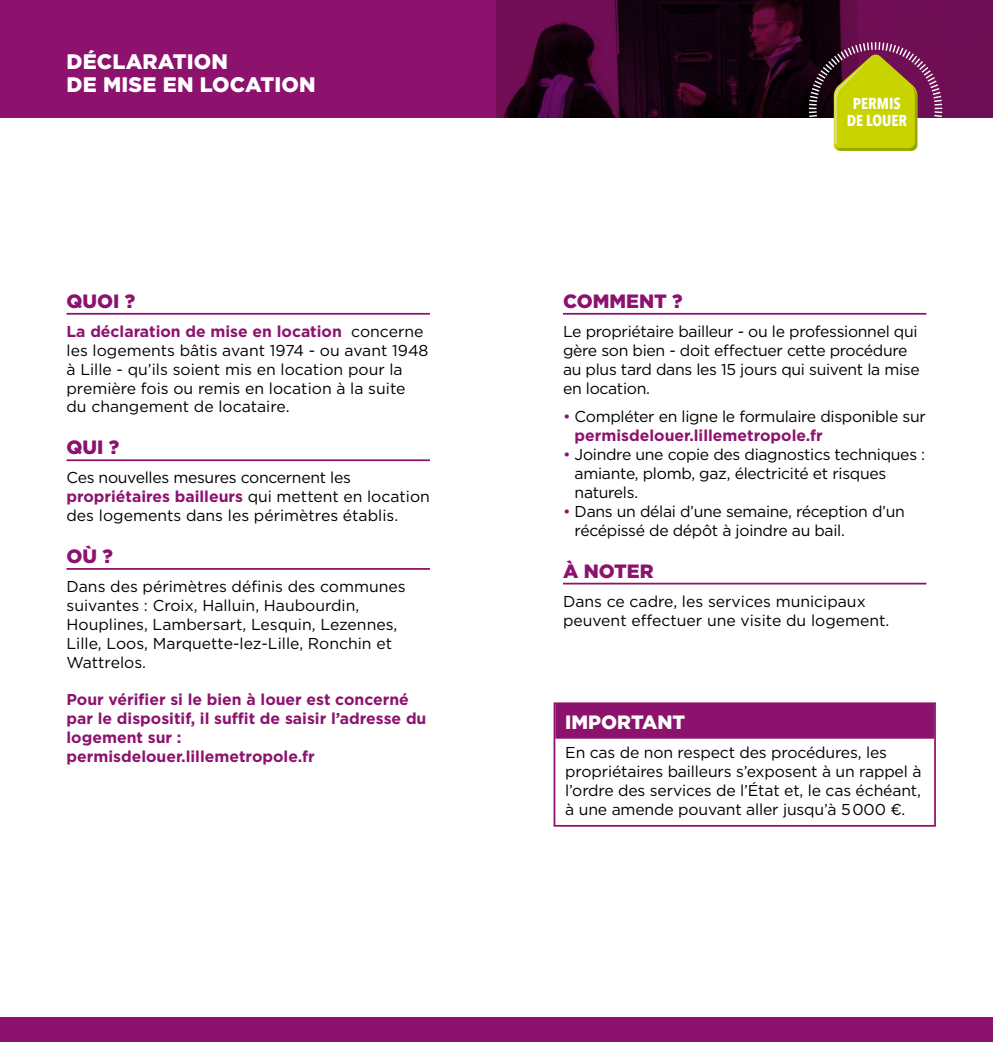
<style>
.page{position:relative;width:993px;height:1042px;background:#fff}
.page>*{position:absolute;margin:0;border:0;box-sizing:border-box;transform-origin:0 0}
.t1{font:900 21px/22.8px "Gotham";letter-spacing:.01em;color:#fff}
.t2{font:900 19.25px "Gotham";color:#8c126e}
.t3{font:900 19.25px "Gotham";color:#fff}
.t4{font:15.75px/18.9px "Gotham";letter-spacing:-.01em;color:#000}
.t5{font:700 15.75px/18.9px "Gotham";color:#8c126e}
.t6{font:700 15.75px/16.4px "Avenir Next Condensed";color:#fff;text-align:center}
.s1{font-weight:700;color:#8c126e}
.s2{color:#8c126e}
</style>
<div class="page">
<hr style="left:563px;top:313px;width:363px;height:2px;background:#8c126e">
<hr style="left:563px;top:583px;width:363px;height:1px;background:#8c126e">
<hr style="left:66px;top:313px;width:364px;height:2px;background:#8c126e">
<hr style="left:66px;top:459px;width:364px;height:2px;background:#8c126e">
<hr style="left:66px;top:568px;width:364px;height:2px;background:#8c126e">
<div style="left:0;top:1017px;width:992px;height:25px;background:#8c126e"></div>
<svg style="left:0;top:0;width:992px;height:118px;background:#660d4f"></svg>
<svg style="left:807px;top:41px;width:136px;height:110px;background:#9d883f"></svg>
<div style="left:555px;top:704px;width:378px;height:35px;background:#8c126e"></div>
<div style="left:553px;top:702px;width:382px;height:124px;border:2px solid #8c126e"></div>
<h1 class="t1" style="left:66px;top:50px;width:250px">DÉCLARATION<br>DE MISE EN LOCATION</h1>
<p class="t2" style="left:66px;top:288px;width:70px">QUOI ?</p>
<p class="t4" style="left:66px;top:321px;width:363px"><span class="s1">La déclaration de mise en location</span> concerne les logements bâtis avant 1974 - ou avant 1948 à Lille - qu’ils soient mis en location pour la première fois ou remis en location à la suite du changement de locataire.</p>
<p class="t2" style="left:66px;top:434px;width:54px">QUI ?</p>
<p class="t4" style="left:66px;top:468px;width:365px">Ces nouvelles mesures concernent les <span class="s1">propriétaires bailleurs</span> qui mettent en location des logements dans les périmètres établis.</p>
<p class="t2" style="left:66px;top:543px;width:48px">OÙ ?</p>
<p class="t4" style="left:66px;top:576px;width:340px">Dans des périmètres définis des communes suivantes : Croix, Halluin, Haubourdin, Houplines, Lambersart, Lesquin, Lezennes, Lille, Loos, Marquette-lez-Lille, Ronchin et Wattrelos.</p>
<p class="t5" style="left:66px;top:690px;width:361px">Pour vérifier si le bien à louer est concerné par le dispositif, il suffit de saisir l’adresse du logement sur : permisdelouer.lillemetropole.fr</p>
<p class="t6" style="left:846px;top:95px;width:62px">PERMIS<br>DE LOUER</p>
<p class="t2" style="left:563px;top:288px;width:121px">COMMENT ?</p>
<p class="t4" style="left:563px;top:321px;width:358px">Le propriétaire bailleur - ou le professionnel qui gère son bien - doit effectuer cette procédure au plus tard dans les 15 jours qui suivent la mise en location.</p>
<p class="t4" style="left:574px;top:407px;width:352px;text-indent:-12px"><span class="s2">•</span> Compléter en ligne le formulaire disponible sur <span class="s1">permisdelouer.lillemetropole.fr</span></p>
<p class="t4" style="left:574px;top:445px;width:352px;text-indent:-12px"><span class="s2">•</span> Joindre une copie des diagnostics techniques : amiante, plomb, gaz, électricité et risques naturels.</p>
<p class="t4" style="left:574px;top:501px;width:331px;text-indent:-12px"><span class="s2">•</span> Dans un délai d’une semaine, réception d’un récépissé de dépôt à joindre au bail.</p>
<p class="t2" style="left:563px;top:558px;width:92px">À NOTER</p>
<p class="t4" style="left:563px;top:591px;width:328px">Dans ce cadre, les services municipaux peuvent effectuer une visite du logement.</p>
<p class="t3" style="left:565px;top:709px;width:121px">IMPORTANT</p>
<p class="t4" style="left:565px;top:743px;width:357px">En cas de non respect des procédures, les propriétaires bailleurs s’exposent à un rappel à l’ordre des services de l’État et, le cas échéant, à une amende pouvant aller jusqu’à 5 000 €.</p>
</div>
